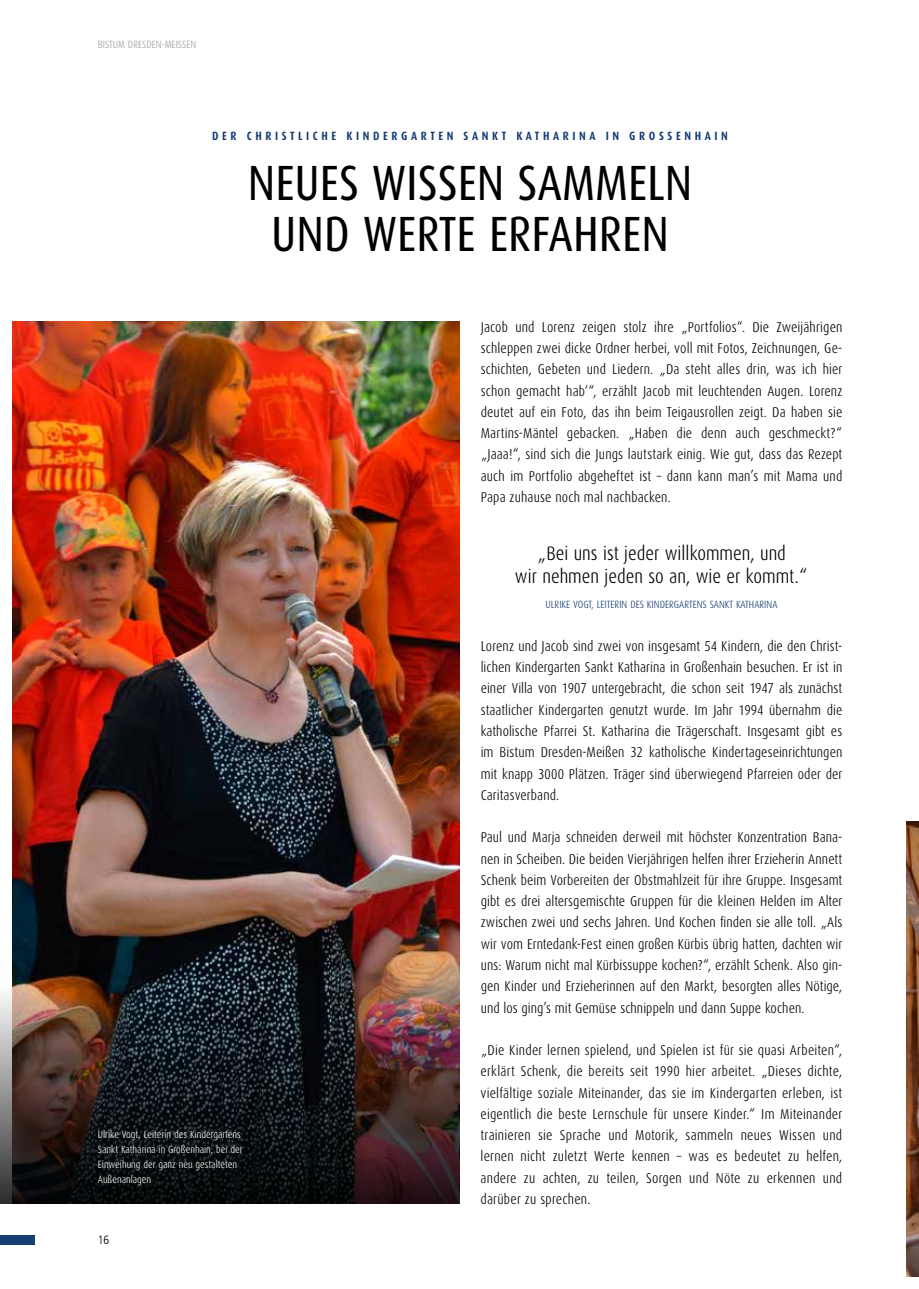
<style>
.page{position:relative;width:919px;height:1289px;background:#fff}
.page>*{position:absolute;margin:0;border:0;box-sizing:border-box;transform-origin:0 0}
.t1{font:49.5px/51px "Dax Condensed";color:#000;text-align:center}
.t2{font:300 19.5px/23.4px "Dax Condensed";color:#000;text-align:center}
.t3{font:300 14.25px/21.3px "Dax Condensed";letter-spacing:.005em;color:#000;text-align:justify}
.t4{font:700 12px "Dax Condensed";letter-spacing:.3em;color:#163e75}
.t5{font:300 condensed 12px "Frutiger LT";color:#000}
.t6{font:300 10.5px/15px "Dax Condensed";color:#fff}
.t7{font:300 10.5px "Dax Condensed";color:#163e75}
.t8{font:300 10.5px "Dax Condensed";color:#9c9d9d}
</style>
<div class="page">
<img style="left:13px;top:321px;width:446px;height:638px">
<img style="left:0;top:959px;width:459px;height:244px">
<div style="left:0;top:1235px;width:34px;height:9px;background:#163e75"></div>
<img style="left:906px;top:821px;width:12px;height:455px">
<p class="t8" style="left:98px;top:39px;width:100px">BISTUM DRESDEN-MEISSEN</p>
<p class="t4" style="left:212px;top:129px;width:517px">DER CHRISTLICHE KINDERGARTEN SANKT KATHARINA IN GROSSENHAIN</p>
<h1 class="t1" style="left:248px;top:158px;width:446px">NEUES WISSEN SAMMELN<br>UND WERTE ERFAHREN</h1>
<p class="t3" style="left:480px;top:316px;width:363px">Jacob und Lorenz zeigen stolz ihre „Portfolios“. Die Zweijährigen schleppen zwei dicke Ordner herbei, voll mit Fotos, Zeichnungen, Ge&shy;schichten, Gebeten und Liedern. „Da steht alles drin, was ich hier schon gemacht hab‘“, erzählt Jacob mit leuchtenden Augen. Lorenz deutet auf ein Foto, das ihn beim Teigausrollen zeigt. Da haben sie Martins-Mäntel gebacken. „Haben die denn auch geschmeckt?“ „Jaaa!“, sind sich die Jungs lautstark einig. Wie gut, dass das Rezept auch im Portfolio abgeheftet ist – dann kann man’s mit Mama und Papa zuhause noch mal nachbacken.</p>
<h2 class="t2" style="left:515px;top:541px;width:295px">„Bei uns ist jeder willkommen, und<br>wir nehmen jeden so an, wie er kommt.“</h2>
<p class="t7" style="left:545px;top:599px;width:233px">ULRIKE VOGT, LEITERIN DES KINDERGARTENS SANKT KATHARINA</p>
<p class="t6" style="left:98px;top:1126px;width:146px">Ulrike Vogt, Leiterin des Kindergartens<br>Sankt Katharina in Großenhain, bei der<br>Einweihung der ganz neu gestalteten<br>Außenanlagen</p>
<p class="t5" style="left:98px;top:1233px;width:13px">16</p>
<p class="t3" style="left:480px;top:635px;width:363px">Lorenz und Jacob sind zwei von insgesamt 54 Kindern, die den Christ&shy;lichen Kindergarten Sankt Katharina in Großenhain besuchen. Er ist in einer Villa von 1907 untergebracht, die schon seit 1947 als zunächst staatlicher Kindergarten genutzt wurde. Im Jahr 1994 übernahm die katholische Pfarrei St. Katharina die Trägerschaft. Insgesamt gibt es im Bistum Dresden-Meißen 32 katholische Kindertageseinrichtungen mit knapp 3000 Plätzen. Träger sind überwiegend Pfarreien oder der Caritasverband.</p>
<p class="t3" style="left:480px;top:827px;width:363px">Paul und Marja schneiden derweil mit höchster Konzentration Bana&shy;nen in Scheiben. Die beiden Vierjährigen helfen ihrer Erzieherin Annett Schenk beim Vorbereiten der Obstmahlzeit für ihre Gruppe. Insgesamt gibt es drei altersgemischte Gruppen für die kleinen Helden im Alter zwischen zwei und sechs Jahren. Und Kochen finden sie alle toll. „Als wir vom Erntedank-Fest einen großen Kürbis übrig hatten, dachten wir uns: Warum nicht mal Kürbissuppe kochen?“, erzählt Schenk. Also gin&shy;gen Kinder und Erzieherinnen auf den Markt, besorgten alles Nötige, und los ging’s mit Gemüse schnippeln und dann Suppe kochen.</p>
<p class="t3" style="left:480px;top:1039px;width:363px">„Die Kinder lernen spielend, und Spielen ist für sie quasi Arbeiten“, erklärt Schenk, die bereits seit 1990 hier arbeitet. „Dieses dichte, vielfältige soziale Miteinander, das sie im Kindergarten erleben, ist eigentlich die beste Lernschule für unsere Kinder.“ Im Miteinander trainieren sie Sprache und Motorik, sammeln neues Wissen und lernen nicht zuletzt Werte kennen – was es bedeutet zu helfen, andere zu achten, zu teilen, Sorgen und Nöte zu erkennen und darüber zu sprechen.</p>
</div>
